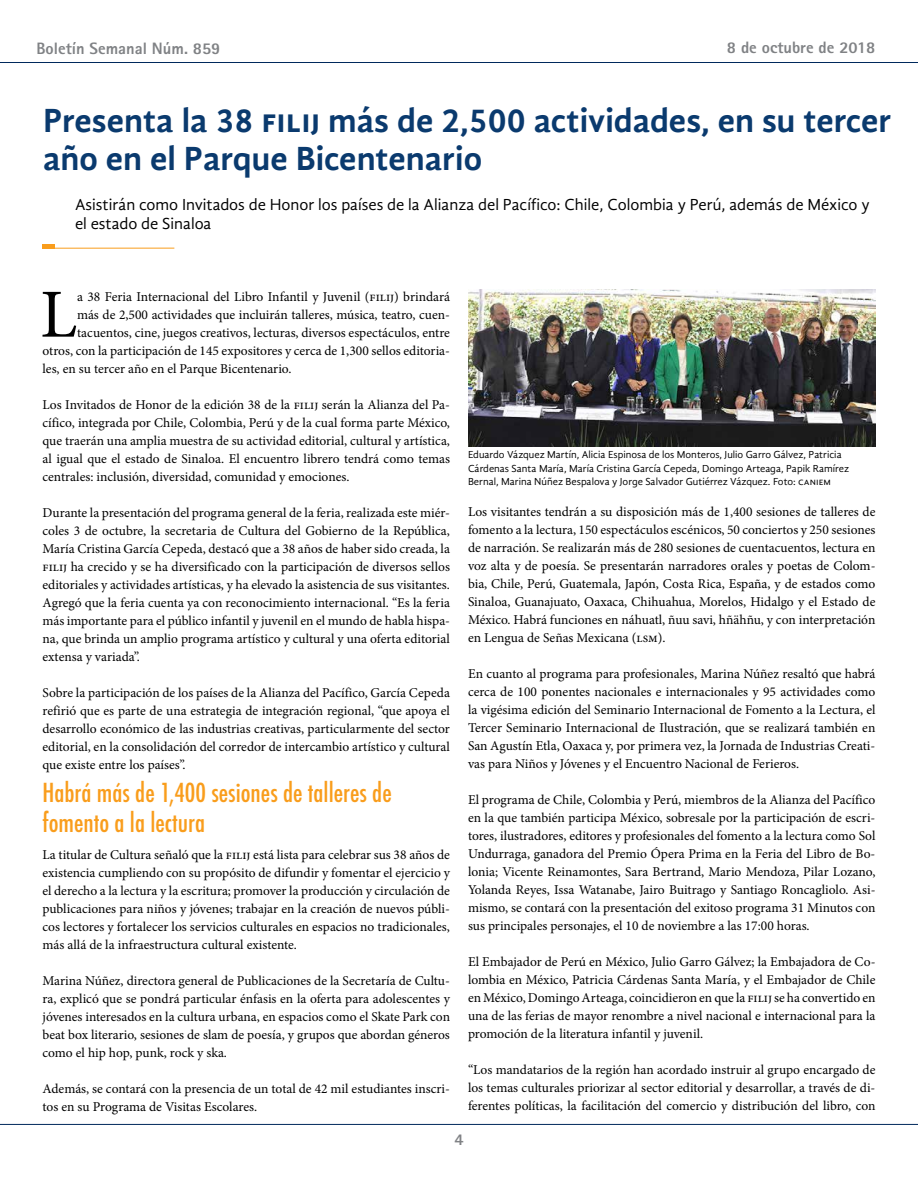
<style>
.page{position:relative;width:918px;height:1188px;background:#fff}
.page>*{position:absolute;margin:0;border:0;box-sizing:border-box;transform-origin:0 0}
.t1{font:68.85px "Minion Pro";color:#000}
.t2{font:700 34.5px/37.5px "Gandhi Sans";color:#0a3a6e}
.t3{font:500 condensed 25.5px/30px "Futura";color:#f99d1c}
.t4{font:16.5px/19.5px "Gandhi Sans";color:#000}
.t5{font:800 16.5px "Rotis Sans Serif";color:#808285}
.t6{font:13.5px/18px "Minion Pro";letter-spacing:-.005em;color:#000;text-align:justify}
.t7{font:10.5px/13.5px "Gandhi Sans";color:#000}
</style>
<div class="page">
<hr style="left:0;top:62px;width:918px;height:1px;background:#00295c">
<hr style="left:0;top:1124px;width:918px;height:1px;background:#00295c">
<hr style="left:43px;top:248px;width:131px;height:1px;background:#f99d1c">
<div style="left:43px;top:244px;width:12px;height:5px;background:#f99d1c"></div>
<img style="left:468px;top:290px;width:407px;height:156px">
<p class="t5" style="left:36px;top:38px;width:185px">Boletín Semanal Núm. 859</p>
<p class="t5" style="left:727px;top:37px;width:150px">8 de octubre de 2018</p>
<h2 class="t2" style="left:43px;top:102px;width:850px">Presenta la 38 filij más de 2,500 actividades, en su tercer año en el Parque Bicentenario</h2>
<p class="t4" style="left:75px;top:195px;width:796px">Asistirán como Invitados de Honor los países de la Alianza del Pacífico: Chile, Colombia y Perú, además de México y el estado de Sinaloa</p>
<h1 class="t1" style="left:40px;top:269px;width:39px">L</h1>
<p class="t6" style="left:77px;top:287px;width:374px">a 38 Feria Internacional del Libro Infantil y Juvenil (filij) brindará</p>
<p class="t6" style="left:77px;top:305px;width:374px">más de 2,500 actividades que incluirán talleres, música, teatro, cuen-</p>
<p class="t6" style="left:77px;top:323px;width:374px">tacuentos, cine, juegos creativos, lecturas, diversos espectáculos, entre</p>
<p class="t6" style="left:43px;top:341px;width:409px">otros, con la participación de 145 expositores y cerca de 1,300 sellos editoria-</p>
<p class="t6" style="left:43px;top:359px;width:251px">les, en su tercer año en el Parque Bicentenario.</p>
<p class="t6" style="left:43px;top:395px;width:409px">Los Invitados de Honor de la edición 38 de la filij serán la Alianza del Pa&shy;cífico, integrada por Chile, Colombia, Perú y de la cual forma parte México, que traerán una amplia muestra de su actividad editorial, cultural y artística, al igual que el estado de Sinaloa. El encuentro librero tendrá como temas centrales: inclusión, diversidad, comunidad y emociones.</p>
<p class="t6" style="left:43px;top:503px;width:409px">Durante la presentación del programa general de la feria, realizada este miér&shy;coles 3 de octubre, la secretaria de Cultura del Gobierno de la República, María Cristina García Cepeda, destacó que a 38 años de haber sido creada, la filij ha crecido y se ha diversificado con la participación de diversos sellos editoriales y actividades artísticas, y ha elevado la asistencia de sus visitantes.<br>Agregó que la feria cuenta ya con reconocimiento internacional. “Es la feria más importante para el público infantil y juvenil en el mundo de habla hispa&shy;na, que brinda un amplio programa artístico y cultural y una oferta editorial extensa y variada”.</p>
<p class="t6" style="left:43px;top:683px;width:409px">Sobre la participación de los países de la Alianza del Pacífico, García Cepeda refirió que es parte de una estrategia de integración regional, “que apoya el desarrollo económico de las industrias creativas, particularmente del sector editorial, en la consolidación del corredor de intercambio artístico y cultural que existe entre los países”.</p>
<h3 class="t3" style="left:43px;top:778px;width:351px">Habrá más de 1,400 sesiones de talleres de fomento a la lectura</h3>
<p class="t6" style="left:43px;top:845px;width:409px">La titular de Cultura señaló que la filij está lista para celebrar sus 38 años de existencia cumpliendo con su propósito de difundir y fomentar el ejercicio y el derecho a la lectura y la escritura; promover la producción y circulación de publicaciones para niños y jóvenes; trabajar en la creación de nuevos públi&shy;cos lectores y fortalecer los servicios culturales en espacios no tradicionales, más allá de la infraestructura cultural existente.</p>
<p class="t6" style="left:43px;top:971px;width:409px">Marina Núñez, directora general de Publicaciones de la Secretaría de Cultu&shy;ra, explicó que se pondrá particular énfasis en la oferta para adolescentes y jóvenes interesados en la cultura urbana, en espacios como el Skate Park con beat box literario, sesiones de slam de poesía, y grupos que abordan géneros como el hip hop, punk, rock y ska.</p>
<p class="t6" style="left:43px;top:1079px;width:409px">Además, se contará con la presencia de un total de 42 mil estudiantes inscri&shy;tos en su Programa de Visitas Escolares.</p>
<p class="t7" style="left:468px;top:448px;width:383px">Eduardo Vázquez Martín, Alicia Espinosa de los Monteros, Julio Garro Gálvez, Patricia<br>Cárdenas Santa María, María Cristina García Cepeda, Domingo Arteaga, Papik Ramírez<br>Bernal, Marina Núñez Bespalova y Jorge Salvador Gutiérrez Vázquez. Foto: caniem</p>
<p class="t6" style="left:468px;top:502px;width:409px">Los visitantes tendrán a su disposición más de 1,400 sesiones de talleres de fomento a la lectura, 150 espectáculos escénicos, 50 conciertos y 250 sesiones de narración. Se realizarán más de 280 sesiones de cuentacuentos, lectura en voz alta y de poesía. Se presentarán narradores orales y poetas de Colom&shy;bia, Chile, Perú, Guatemala, Japón, Costa Rica, España, y de estados como Sinaloa, Guanajuato, Oaxaca, Chihuahua, Morelos, Hidalgo y el Estado de México. Habrá funciones en náhuatl, ñuu savi, hñähñu, y con interpretación en Lengua de Señas Mexicana (lsm).</p>
<p class="t6" style="left:468px;top:664px;width:409px">En cuanto al programa para profesionales, Marina Núñez resaltó que habrá cerca de 100 ponentes nacionales e internacionales y 95 actividades como la vigésima edición del Seminario Internacional de Fomento a la Lectura, el Tercer Seminario Internacional de Ilustración, que se realizará también en San Agustín Etla, Oaxaca y, por primera vez, la Jornada de Industrias Creati&shy;vas para Niños y Jóvenes y el Encuentro Nacional de Ferieros.</p>
<p class="t6" style="left:468px;top:790px;width:409px">El programa de Chile, Colombia y Perú, miembros de la Alianza del Pacífico en la que también participa México, sobresale por la participación de escri&shy;tores, ilustradores, editores y profesionales del fomento a la lectura como Sol Undurraga, ganadora del Premio Ópera Prima en la Feria del Libro de Bo&shy;lonia; Vicente Reinamontes, Sara Bertrand, Mario Mendoza, Pilar Lozano, Yolanda Reyes, Issa Watanabe, Jairo Buitrago y Santiago Roncagliolo. Asi&shy;mismo, se contará con la presentación del exitoso programa 31 Minutos con sus principales personajes, el 10 de noviembre a las 17:00 horas.</p>
<p class="t6" style="left:468px;top:952px;width:409px">El Embajador de Perú en México, Julio Garro Gálvez; la Embajadora de Co&shy;lombia en México, Patricia Cárdenas Santa María, y el Embajador de Chile en México, Domingo Arteaga, coincidieron en que la filij se ha convertido en una de las ferias de mayor renombre a nivel nacional e internacional para la promoción de la literatura infantil y juvenil.</p>
<p class="t6" style="left:468px;top:1060px;width:409px">“Los mandatarios de la región han acordado instruir al grupo encargado de los temas culturales priorizar al sector editorial y desarrollar, a través de di&shy;ferentes políticas, la facilitación del comercio y distribución del libro, con</p>
<p class="t5" style="left:455px;top:1129px;width:11px">4</p>
</div>
